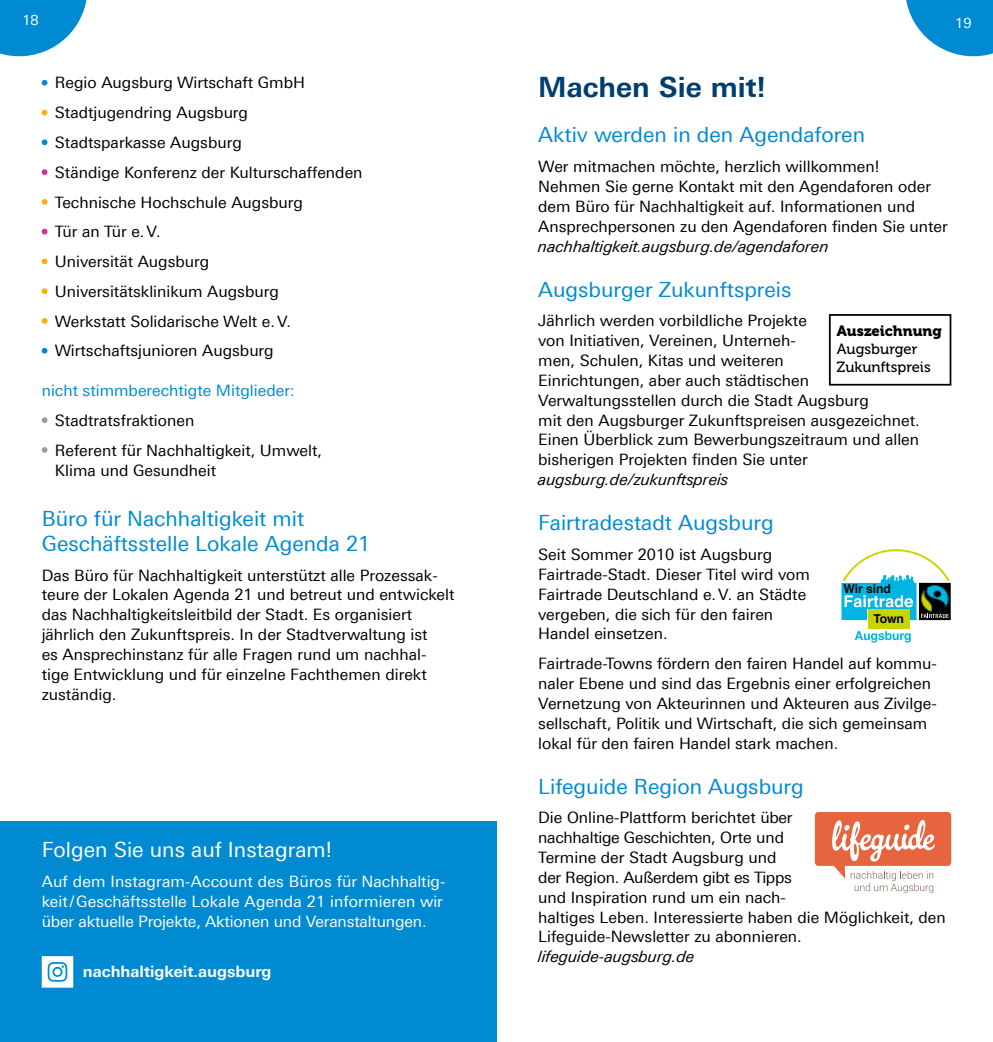
<style>
.page{position:relative;width:993px;height:1042px;background:#fff}
.page>*{position:absolute;margin:0;border:0;box-sizing:border-box;transform-origin:0 0}
.t1{font:700 28px "Univers For Augsburg";color:#003e6f}
.t2{font:21px/25.2px "Univers For Augsburg";color:#008ad2}
.t3{font:21px "Univers For Augsburg";color:#fff}
.t4{font:15.75px/19.8px "Univers For Augsburg";color:#000}
.t5{font:15.75px/19.8px "Univers For Augsburg";color:#fff}
.t6{font:italic 15.75px "Univers For Augsburg";color:#000}
.t7{font:15.75px "Univers For Augsburg";color:#008ad2}
.t8{font:700 15.75px "Univers For Augsburg";color:#fff}
.t9{font:14.7px/17.7px "Museo 500";color:#000}
.t10{font:14.7px "Museo 900";color:#000}
.t11{font:14px "Univers For Augsburg";color:#fff}
.t12{font:700 12.25px "Helvetica";letter-spacing:-.01em;color:#000}
</style>
<div class="page">
<div style="left:0;top:821px;width:496px;height:221px;background:#008ad2"></div>
<svg style="left:906px;top:0;width:86px;height:57px"></svg>
<svg style="left:0;top:0;width:87px;height:57px"></svg>
<svg style="left:42px;top:80px;width:5px;height:6px"></svg>
<svg style="left:42px;top:110px;width:5px;height:5px"></svg>
<svg style="left:42px;top:139px;width:5px;height:6px"></svg>
<svg style="left:42px;top:169px;width:5px;height:6px"></svg>
<svg style="left:42px;top:199px;width:5px;height:6px"></svg>
<svg style="left:42px;top:229px;width:5px;height:5px"></svg>
<svg style="left:42px;top:258px;width:5px;height:6px"></svg>
<svg style="left:42px;top:288px;width:5px;height:6px"></svg>
<svg style="left:42px;top:318px;width:5px;height:6px"></svg>
<svg style="left:42px;top:348px;width:5px;height:6px"></svg>
<svg style="left:42px;top:417px;width:5px;height:6px"></svg>
<svg style="left:42px;top:447px;width:5px;height:6px"></svg>
<svg style="left:42px;top:956px;width:31px;height:31px"></svg>
<div style="left:54px;top:968px;width:7px;height:7px;background:#fff;border-radius:50%"></div>
<div style="left:828px;top:314px;width:123px;height:72px;border:2px solid #000"></div>
<div style="left:868px;top:609px;width:41px;height:20px;background:#cad400"></div>
<div style="left:918px;top:582px;width:33px;height:38px;background:#414141"></div>
<svg style="left:841px;top:549px;width:109px;height:71px"></svg>
<svg style="left:854px;top:631px;width:56px;height:11px"></svg>
<svg style="left:814px;top:812px;width:137px;height:81px"></svg>
<p class="t11" style="left:22px;top:12px;width:18px">18</p>
<p class="t11" style="left:955px;top:15px;width:18px">19</p>
<p class="t4" style="left:55px;top:68px;width:309px;line-height:29.8px">Regio Augsburg Wirtschaft GmbH<br>Stadtjugendring Augsburg<br>Stadtsparkasse Augsburg<br>Ständige Konferenz der Kulturschaffenden<br>Technische Hochschule Augsburg<br>Tür an Tür e.V.<br>Universität Augsburg<br>Universitätsklinikum Augsburg<br>Werkstatt Solidarische Welt e.V.<br>Wirtschaftsjunioren Augsburg</p>
<p class="t7" style="left:42px;top:381px;width:254px">nicht stimmberechtigte Mitglieder:</p>
<p class="t4" style="left:55px;top:405px;width:268px;line-height:29.8px">Stadtratsfraktionen<br>Referent für Nachhaltigkeit, Umwelt,</p>
<p class="t4" style="left:55px;top:460px;width:163px">Klima und Gesundheit</p>
<h2 class="t2" style="left:42px;top:505px;width:330px">Büro für Nachhaltigkeit mit<br>Geschäftsstelle Lokale Agenda 21</h2>
<p class="t4" style="left:42px;top:565px;width:414px">Das Büro für Nachhaltigkeit unterstützt alle Prozessak&shy;teure der Lokalen Agenda 21 und betreut und entwickelt das Nachhaltigkeitsleitbild der Stadt. Es organisiert jährlich den Zukunftspreis. In der Stadtverwaltung ist<br>es Ansprechinstanz für alle Fragen rund um nachhal&shy;tige Entwicklung und für einzelne Fachthemen direkt zuständig.</p>
<h2 class="t3" style="left:42px;top:838px;width:292px">Folgen Sie uns auf Instagram!</h2>
<p class="t5" style="left:42px;top:872px;width:405px">Auf dem Instagram-Account des Büros für Nachhaltig&shy;keit/Geschäftsstelle Lokale Agenda 21 informieren wir über aktuelle Projekte, Aktionen und Veranstaltungen.</p>
<p class="t8" style="left:83px;top:961px;width:190px">nachhaltigkeit.augsburg</p>
<h1 class="t1" style="left:538px;top:71px;width:229px">Machen Sie mit!</h1>
<h2 class="t2" style="left:538px;top:122px;width:328px">Aktiv werden in den Agendaforen</h2>
<p class="t4" style="left:538px;top:157px;width:411px">Wer mitmachen möchte, herzlich willkommen!<br>Nehmen Sie gerne Kontakt mit den Agendaforen oder dem Büro für Nachhaltigkeit auf. Informationen und Ansprechpersonen zu den Agendaforen finden Sie unter</p>
<p class="t6" style="left:538px;top:237px;width:292px">nachhaltigkeit.augsburg.de/agendaforen</p>
<h2 class="t2" style="left:538px;top:277px;width:255px">Augsburger Zukunftspreis</h2>
<p class="t4" style="left:538px;top:311px;width:383px">Jährlich werden vorbildliche Projekte<br>von Initiativen, Vereinen, Unterneh-<br>men, Schulen, Kitas und weiteren<br>Einrichtungen, aber auch städtischen Verwaltungsstellen durch die Stadt Augsburg<br>mit den Augsburger Zukunftspreisen ausgezeichnet.<br>Einen Überblick zum Bewerbungszeitraum und allen bisherigen Projekten finden Sie unter</p>
<p class="t6" style="left:538px;top:470px;width:192px">augsburg.de/zukunftspreis</p>
<h2 class="t2" style="left:538px;top:510px;width:237px">Fairtradestadt Augsburg</h2>
<p class="t4" style="left:538px;top:544px;width:273px">Seit Sommer 2010 ist Augsburg<br>Fairtrade-Stadt. Dieser Titel wird vom<br>Fairtrade Deutschland e.V. an Städte vergeben, die sich für den fairen<br>Handel einsetzen.</p>
<p class="t4" style="left:538px;top:654px;width:400px">Fairtrade-Towns fördern den fairen Handel auf kommu&shy;naler Ebene und sind das Ergebnis einer erfolgreichen Vernetzung von Akteurinnen und Akteuren aus Zivilge&shy;sellschaft, Politik und Wirtschaft, die sich gemeinsam lokal für den fairen Handel stark machen.</p>
<h2 class="t2" style="left:538px;top:773px;width:267px">Lifeguide Region Augsburg</h2>
<p class="t4" style="left:538px;top:808px;width:409px">Die Online-Plattform berichtet über<br>nachhaltige Geschichten, Orte und<br>Termine der Stadt Augsburg und<br>der Region. Außerdem gibt es Tipps<br>und Inspiration rund um ein nach-<br>haltiges Leben. Interessierte haben die Möglichkeit, den Lifeguide-Newsletter zu abonnieren.</p>
<p class="t6" style="left:538px;top:947px;width:158px">lifeguide-augsburg.de</p>
<p class="t10" style="left:836px;top:323px;width:107px">Auszeichnung</p>
<p class="t9" style="left:836px;top:340px;width:95px">Augsburger<br>Zukunftspreis</p>
<p class="t12" style="left:843px;top:579px;width:49px">Wir sind</p>
<p class="t12" style="left:873px;top:609px;width:32px">Town</p>
</div>
